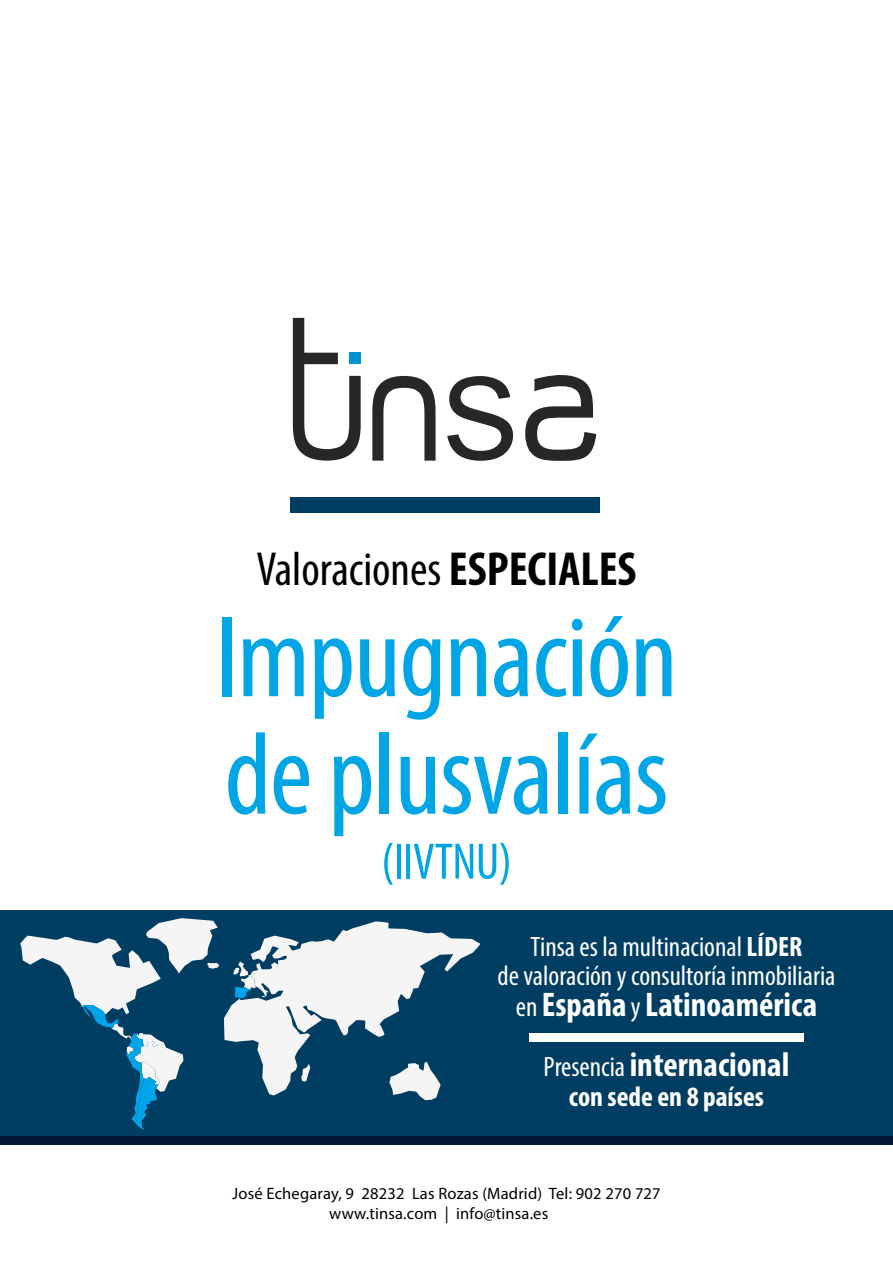
<style>
.page{position:relative;width:893px;height:1263px;background:#fff}
.page>*{position:absolute;margin:0;border:0;box-sizing:border-box;transform-origin:0 0}
.t1{font:condensed 117.45px/117.4px "Myriad Pro";letter-spacing:-.01em;color:#00a5e6}
.t2{font:condensed 51.6px "Myriad Pro";letter-spacing:-.01em;color:#00a5e6}
.t3{font:condensed 48px "Myriad Pro";color:#000}
.t4{font:700 condensed 34.35px "Myriad Pro";color:#fff}
.t5{font:condensed 28.2px/28.8px "Myriad Pro";color:#fff;text-align:center}
.t6{font:700 condensed 28.2px "Myriad Pro";color:#fff}
.t7{font:16.5px/19.8px "Myriad Pro";letter-spacing:.01em;color:#000}
.s1{font-weight:700}
.s2{font-weight:400;font-size:28.2px}
</style>
<div class="page">
<svg style="left:372px;top:376px;width:64px;height:85px"></svg>
<svg style="left:293px;top:318px;width:68px;height:143px"></svg>
<svg style="left:447px;top:376px;width:66px;height:85px"></svg>
<svg style="left:525px;top:375px;width:71px;height:86px"></svg>
<div style="left:291px;top:498px;width:309px;height:15px;background:#003d62"></div>
<div style="left:0;top:919px;width:893px;height:225px;background:#001639"></div>
<div style="left:0;top:910px;width:893px;height:225px;background:#003d62"></div>
<svg style="left:20px;top:918px;width:461px;height:212px"></svg>
<div style="left:529px;top:1033px;width:275px;height:9px;background:#fff"></div>
<h3 class="t3" style="left:256px;top:540px;width:382px">Valoraciones <span class="s1">ESPECIALES</span></h3>
<h1 class="t1" style="left:215px;top:597px;width:464px">Impugnación de plusvalías</h1>
<h2 class="t2" style="left:381px;top:830px;width:132px">(IIVTNU)</h2>
<h3 class="t5" style="left:497px;top:932px;width:339px">Tinsa es la multinacional <span class="s1">LÍDER<br></span>de valoración y consultoría inmobiliaria</h3>
<h3 class="t5" style="left:711px;top:961px;width:7px">i</h3>
<h3 class="t4" style="left:516px;top:983px;width:303px"><span class="s2">en</span> España <span class="s2">y</span> Latinoamérica</h3>
<h3 class="t4" style="left:721px;top:983px;width:54px">á e</h3>
<h3 class="t4" style="left:544px;top:1043px;width:247px"><span class="s2">Presencia</span> internacional</h3>
<h3 class="t6" style="left:569px;top:1079px;width:197px">con sede en 8 países</h3>
<h3 class="t4" style="left:629px;top:1043px;width:10px">I</h3>
<p class="t7" style="left:329px;top:1184px;width:333px;text-indent:-97px">José Echegaray, 9 28232 Las Rozas (Madrid) Tel: 902 270 727 www.tinsa.com | info@tinsa.es</p>
</div>
